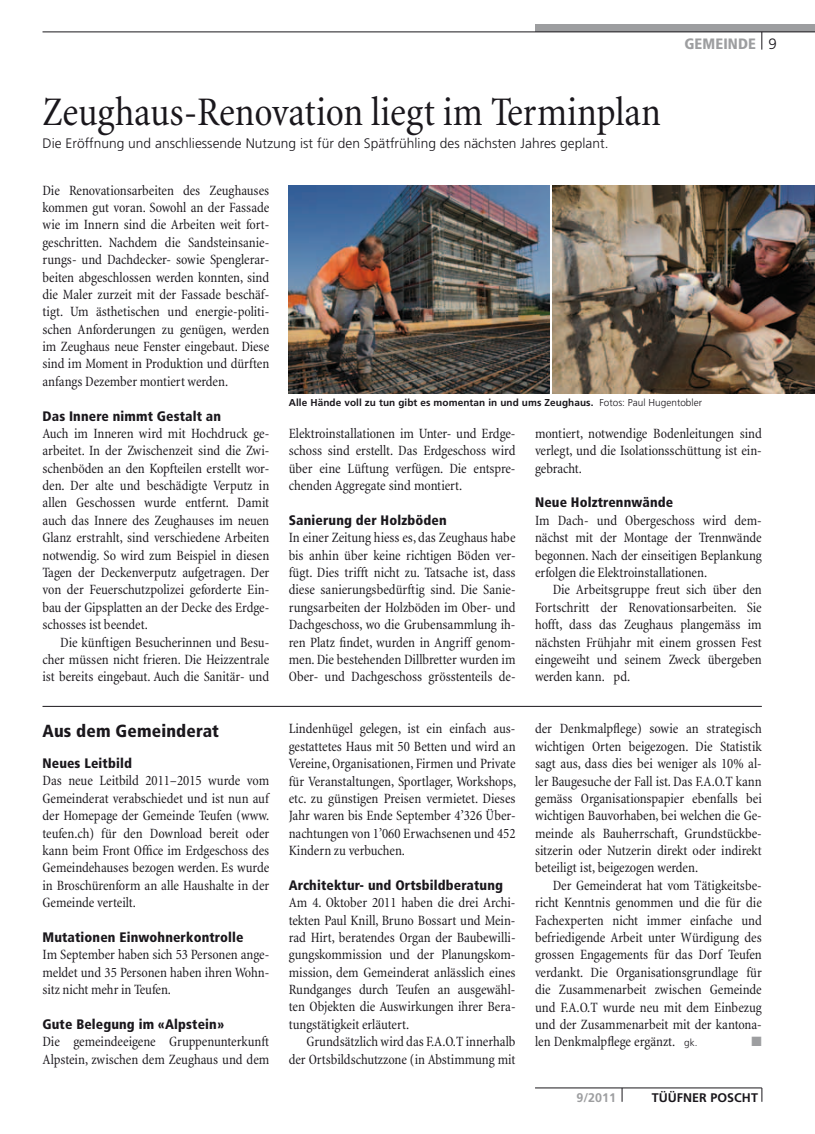
<style>
.page{position:relative;width:815px;height:1134px;background:#fff}
.page>*{position:absolute;margin:0;border:0;box-sizing:border-box;transform-origin:0 0}
.t1{font:condensed 41.25px "Minion";letter-spacing:-.005em;color:#1a171c}
.t2{font:900 condensed 17.5px "Frutiger";letter-spacing:.01em;color:#1a171c}
.t3{font:900 condensed 15px "Frutiger";letter-spacing:.01em;color:#9d9ea0}
.t4{font:condensed 14.38px/17.4px "Minion";letter-spacing:-.005em;color:#1a171c;text-align:justify}
.t5{font:900 condensed 13.75px "Frutiger";letter-spacing:.01em;color:#1a171c}
.t6{font:300 13.75px "Frutiger";color:#1a171c}
.t7{font:13.5px "Zapf Dingbats ITC";color:#9d9ea0}
.t8{font:700 12.5px "Frutiger";letter-spacing:.005em;color:#1a171c}
.t9{font:700 12.5px "Frutiger";color:#9d9ea0}
.t10{font:700 10px "Frutiger";letter-spacing:.01em;color:#1a171c}
.s1{font-weight:300;font-stretch:normal;color:#1a171c}
.s2{font-weight:300}
.s3{font-family:"Frutiger";font-weight:300;font-stretch:normal;font-size:10px}
</style>
<div class="page">
<div style="left:535px;top:25px;width:280px;height:7px;background:#9d9ea0"></div>
<hr style="left:43px;top:32px;width:772px;height:1px;background:#1a171c">
<svg style="left:762px;top:32px;width:1px;height:18px"></svg>
<hr style="left:535px;top:1088px;width:227px;height:1px;background:#1a171c">
<svg style="left:762px;top:1088px;width:1px;height:14px"></svg>
<svg style="left:622px;top:1088px;width:1px;height:14px"></svg>
<hr style="left:43px;top:706px;width:719px;height:1px;background:#1a171c">
<img style="left:289px;top:185px;width:261px;height:208px">
<img style="left:553px;top:185px;width:262px;height:208px">
<h1 class="t1" style="left:43px;top:90px;width:620px">Zeughaus-Renovation liegt im Terminplan</h1>
<p class="t6" style="left:43px;top:136px;width:567px">Die Eröffnung und anschliessende Nutzung ist für den Spätfrühling des nächsten Jahres geplant.</p>
<p class="t3" style="left:684px;top:35px;width:94px">GEMEINDE <span class="s1">9</span></p>
<p class="t4" style="left:43px;top:182px;width:228px">Die Renovationsarbeiten des Zeughauses kommen gut voran. Sowohl an der Fassade wie im Innern sind die Arbeiten weit fort&shy;geschritten. Nachdem die Sandsteinsanie&shy;rungs- und Dachdecker- sowie Spenglerar&shy;beiten abgeschlossen werden konnten, sind die Maler zurzeit mit der Fassade beschäf&shy;tigt. Um ästhetischen und energie-politi&shy;schen Anforderungen zu genügen, werden im Zeughaus neue Fenster eingebaut. Diese sind im Moment in Produktion und dürften anfangs Dezember montiert werden.</p>
<p class="t5" style="left:43px;top:407px;width:180px">Das Innere nimmt Gestalt an</p>
<p class="t4" style="left:43px;top:425px;width:228px">Auch im Inneren wird mit Hochdruck ge&shy;arbeitet. In der Zwischenzeit sind die Zwi&shy;schenböden an den Kopfteilen erstellt wor&shy;den. Der alte und beschädigte Verputz in allen Geschossen wurde entfernt. Damit auch das Innere des Zeughauses im neuen Glanz erstrahlt, sind verschiedene Arbeiten notwendig. So wird zum Beispiel in diesen Tagen der Deckenverputz aufgetragen. Der von der Feuerschutzpolizei geforderte Ein&shy;bau der Gipsplatten an der Decke des Erdge&shy;schosses ist beendet.</p>
<p class="t4" style="left:43px;top:634px;width:228px;text-indent:18px">Die künftigen Besucherinnen und Besu&shy;cher müssen nicht frieren. Die Heizzentrale ist bereits eingebaut. Auch die Sanitär- und</p>
<p class="t2" style="left:43px;top:721px;width:178px">Aus dem Gemeinderat</p>
<p class="t5" style="left:43px;top:755px;width:91px">Neues Leitbild</p>
<p class="t4" style="left:43px;top:773px;width:228px">Das neue Leitbild 2011–2015 wurde vom Gemeinderat verabschiedet und ist nun auf der Homepage der Gemeinde Teufen (www. teufen.ch) für den Download bereit oder kann beim Front Office im Erdgeschoss des Gemeindehauses bezogen werden. Es wurde in Broschürenform an alle Haushalte in der Gemeinde verteilt.</p>
<p class="t5" style="left:43px;top:929px;width:203px">Mutationen Einwohnerkontrolle</p>
<p class="t4" style="left:43px;top:946px;width:228px">Im September haben sich 53 Personen ange&shy;meldet und 35 Personen haben ihren Wohn&shy;sitz nicht mehr in Teufen.</p>
<p class="t5" style="left:43px;top:1016px;width:183px">Gute Belegung im «Alpstein»</p>
<p class="t4" style="left:43px;top:1033px;width:228px">Die gemeindeeigene Gruppenunterkunft<br>Alpstein, zwischen dem Zeughaus und dem</p>
<p class="t10" style="left:289px;top:396px;width:415px">Alle Hände voll zu tun gibt es momentan in und ums Zeughaus. <span class="s2">Fotos: Paul Hugentobler</span></p>
<p class="t4" style="left:289px;top:425px;width:228px">Elektroinstallationen im Unter- und Erdge&shy;schoss sind erstellt. Das Erdgeschoss wird über eine Lüftung verfügen. Die entspre&shy;chenden Aggregate sind montiert.</p>
<p class="t5" style="left:289px;top:512px;width:159px">Sanierung der Holzböden</p>
<p class="t4" style="left:289px;top:529px;width:228px">In einer Zeitung hiess es, das Zeughaus habe bis anhin über keine richtigen Böden ver&shy;fügt. Dies trifft nicht zu. Tatsache ist, dass diese sanierungsbedürftig sind. Die Sanie&shy;rungsarbeiten der Holzböden im Ober- und Dachgeschoss, wo die Grubensammlung ih&shy;ren Platz findet, wurden in Angriff genom&shy;men. Die bestehenden Dillbretter wurden im Ober- und Dachgeschoss grösstenteils de-</p>
<p class="t4" style="left:289px;top:720px;width:229px">Lindenhügel gelegen, ist ein einfach aus&shy;gestattetes Haus mit 50 Betten und wird an Vereine, Organisationen, Firmen und Private für Veranstaltungen, Sportlager, Workshops, etc. zu günstigen Preisen vermietet. Dieses Jahr waren bis Ende September 4’326 Über&shy;nachtungen von 1’060 Erwachsenen und 452<br>Kindern zu verbuchen.</p>
<p class="t5" style="left:289px;top:877px;width:216px">Architektur- und Ortsbildberatung</p>
<p class="t4" style="left:289px;top:894px;width:228px">Am 4. Oktober 2011 haben die drei Archi&shy;tekten Paul Knill, Bruno Bossart und Mein&shy;rad Hirt, beratendes Organ der Baubewilli&shy;gungskommission und der Planungskom&shy;mission, dem Gemeinderat anlässlich eines Rundganges durch Teufen an ausgewähl&shy;ten Objekten die Auswirkungen ihrer Bera&shy;tungstätigkeit erläutert.</p>
<p class="t4" style="left:289px;top:1033px;width:228px;text-align:right">Grundsätzlich wird das F.A.O.T innerhalb der Ortsbildschutzzone (in Abstimmung mit</p>
<p class="t4" style="left:535px;top:425px;width:228px">montiert, notwendige Bodenleitungen sind verlegt, und die Isolationsschüttung ist ein&shy;gebracht.</p>
<p class="t5" style="left:535px;top:494px;width:140px">Neue Holztrennwände</p>
<p class="t4" style="left:535px;top:512px;width:228px">Im Dach- und Obergeschoss wird dem&shy;nächst mit der Montage der Trennwände begonnen. Nach der einseitigen Beplankung erfolgen die Elektroinstallationen.</p>
<p class="t4" style="left:535px;top:581px;width:228px;text-indent:18px">Die Arbeitsgruppe freut sich über den Fortschritt der Renovationsarbeiten. Sie hofft, dass das Zeughaus plangemäss im nächsten Frühjahr mit einem grossen Fest eingeweiht und seinem Zweck übergeben werden kann. pd.</p>
<p class="t4" style="left:535px;top:720px;width:228px">der Denkmalpflege) sowie an strategisch wichtigen Orten beigezogen. Die Statistik sagt aus, dass dies bei weniger als 10% al&shy;ler Baugesuche der Fall ist. Das F.A.O.T kann gemäss Organisationspapier ebenfalls bei wichtigen Bauvorhaben, bei welchen die Ge&shy;meinde als Bauherrschaft, Grundstückbe&shy;sitzerin oder Nutzerin direkt oder indirekt beteiligt ist, beigezogen werden.</p>
<p class="t4" style="left:535px;top:877px;width:228px;text-indent:18px">Der Gemeinderat hat vom Tätigkeitsbe&shy;richt Kenntnis genommen und die für die Fachexperten nicht immer einfache und befriedigende Arbeit unter Würdigung des grossen Engagements für das Dorf Teufen verdankt. Die Organisationsgrundlage für die Zusammenarbeit zwischen Gemeinde und F.A.O.T wurde neu mit dem Einbezug und der Zusammenarbeit mit der kantona&shy;len Denkmalpflege ergänzt. <span class="s3">gk.</span></p>
<p class="t7" style="left:752px;top:1035px;width:12px">■</p>
<p class="t9" style="left:576px;top:1090px;width:41px">9/2011</p>
<p class="t8" style="left:652px;top:1090px;width:108px">TÜÜFNER POSCHT</p>
</div>
